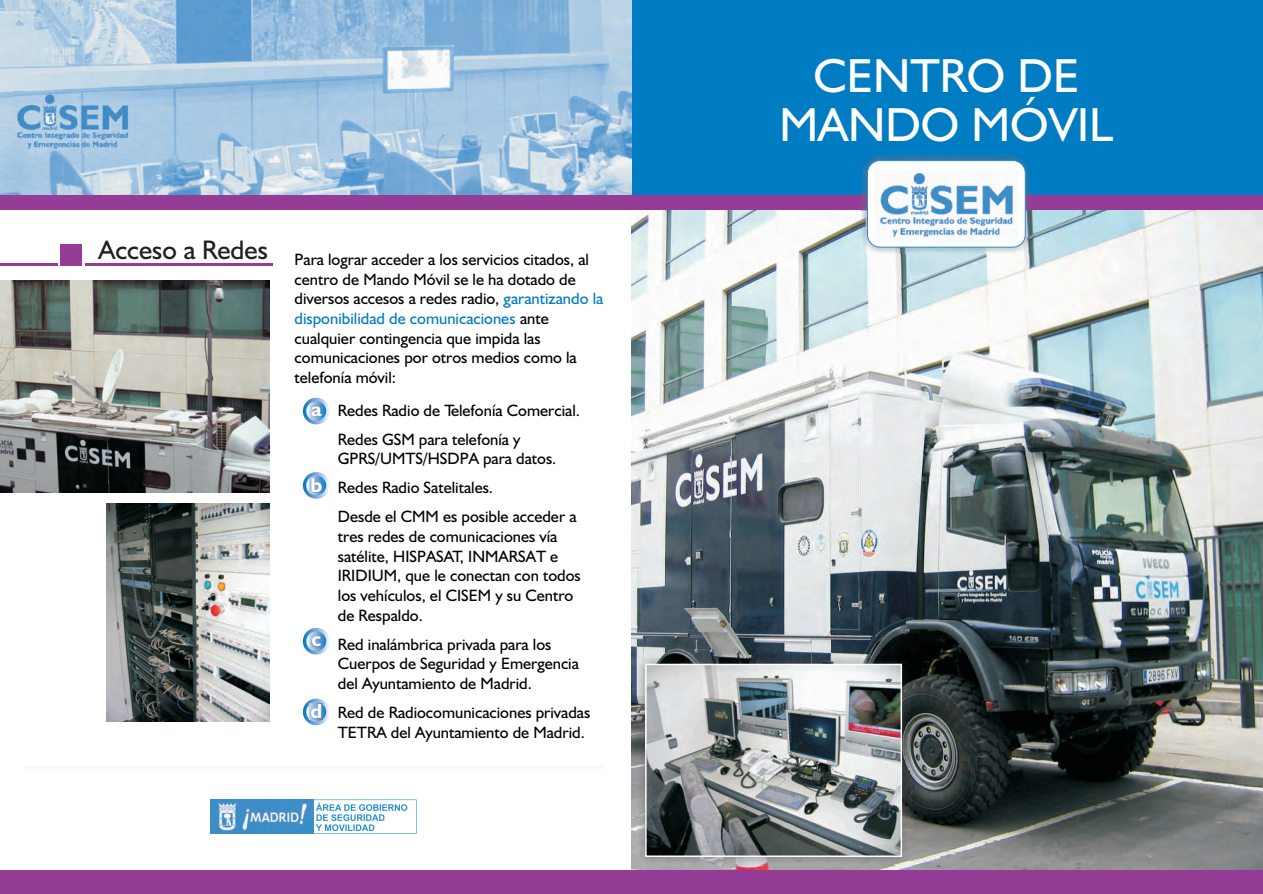
<style>
.page{position:relative;width:1263px;height:894px;background:#fff}
.page>*{position:absolute;margin:0;border:0;box-sizing:border-box;transform-origin:0 0}
.t1{font:48px/49.2px "Humanst 521 BT";color:#fff;text-align:center}
.t2{font:27px "Humanst 521 BT";color:#231f20}
.t3{font:700 20.55px "Humanst 521 BT";color:#fff}
.t4{font:16.5px/19.6px "Humanst 521 BT";color:#010202}
.s1{color:#007cc3}
</style>
<div class="page">
<img style="left:631px;top:210px;width:632px;height:660px">
<div style="left:0;top:870px;width:1263px;height:24px;background:#953c96"></div>
<div style="left:0;top:0;width:1263px;height:210px;background:#953c96"></div>
<div style="left:631px;top:0;width:632px;height:194px;background:#007cc3"></div>
<svg style="left:0;top:0;width:631px;height:194px;background:#a3c5e1"></svg>
<hr style="left:631px;top:0;width:1px;height:194px;background:#9cc2e4">
<img style="left:14px;top:92px;width:119px;height:61px">
<hr style="left:24px;top:765px;width:580px;height:4px;background:#f7fafc">
<hr style="left:0;top:263px;width:58px;height:2px;background:#953c96">
<hr style="left:85px;top:263px;width:188px;height:2px;background:#953c96">
<div style="left:60px;top:244px;width:22px;height:22px;background:#953c96"></div>
<svg style="left:303px;top:398px;width:27px;height:26px"></svg>
<svg style="left:306px;top:401px;width:20px;height:20px"></svg>
<svg style="left:310px;top:405px;width:12px;height:12px"></svg>
<svg style="left:303px;top:628px;width:27px;height:27px"></svg>
<svg style="left:306px;top:631px;width:20px;height:20px"></svg>
<svg style="left:311px;top:636px;width:10px;height:11px"></svg>
<svg style="left:303px;top:472px;width:27px;height:27px"></svg>
<svg style="left:306px;top:475px;width:20px;height:20px"></svg>
<img style="left:310px;top:477px;width:13px;height:16px">
<svg style="left:303px;top:699px;width:27px;height:26px"></svg>
<svg style="left:306px;top:702px;width:20px;height:20px"></svg>
<img style="left:310px;top:704px;width:12px;height:15px">
<img style="left:106px;top:503px;width:164px;height:218px">
<img style="left:637px;top:656px;width:273px;height:209px">
<img style="left:648px;top:667px;width:251px;height:187px">
<div style="left:645px;top:664px;width:257px;height:193px;border:2px solid #fff"></div>
<img style="left:0;top:281px;width:270px;height:212px">
<img style="left:861px;top:155px;width:171px;height:99px">
<svg style="left:867px;top:160px;width:159px;height:87px"></svg>
<img style="left:875px;top:169px;width:143px;height:74px">
<svg style="left:210px;top:800px;width:207px;height:34px"></svg>
<h2 class="t2" style="left:99px;top:238px;width:171px">Acceso a Redes</h2>
<p class="t4" style="left:295px;top:251px;width:310px">Para lograr acceder a los servicios citados, al centro de Mando Móvil se le ha dotado de diversos accesos a redes radio, <span class="s1">garantizando la disponibilidad de comunicaciones</span> ante cualquier contingencia que impida las comunicaciones por otros medios como la telefonía móvil:</p>
<p class="t3" style="left:311px;top:400px;width:12px">a</p>
<p class="t3" style="left:311px;top:476px;width:13px">b</p>
<p class="t3" style="left:311px;top:631px;width:11px">c</p>
<p class="t3" style="left:311px;top:703px;width:13px">d</p>
<p class="t4" style="left:338px;top:397px;width:244px;line-height:29px">Redes Radio de Telefonía Comercial.<br>Redes GSM para telefonía y</p>
<p class="t4" style="left:338px;top:446px;width:240px;line-height:29px">GPRS/UMTS/HSDPA para datos.<br>Redes Radio Satelitales.<br>Desde el CMM es posible acceder a</p>
<p class="t4" style="left:338px;top:528px;width:244px">tres redes de comunicaciones vía satélite, HISPASAT, INMARSAT e<br>IRIDIUM, que le conectan con todos los vehículos, el CISEM y su Centro de Respaldo.</p>
<p class="t4" style="left:338px;top:635px;width:243px">Red inalámbrica privada para los<br>Cuerpos de Seguridad y Emergencia del Ayuntamiento de Madrid.</p>
<p class="t4" style="left:338px;top:704px;width:254px">Red de Radiocomunicaciones privadas<br>TETRA del Ayuntamiento de Madrid.</p>
<h1 class="t1" style="left:779px;top:54px;width:336px">CENTRO DE<br>MANDO MÓVIL</h1>
</div>
